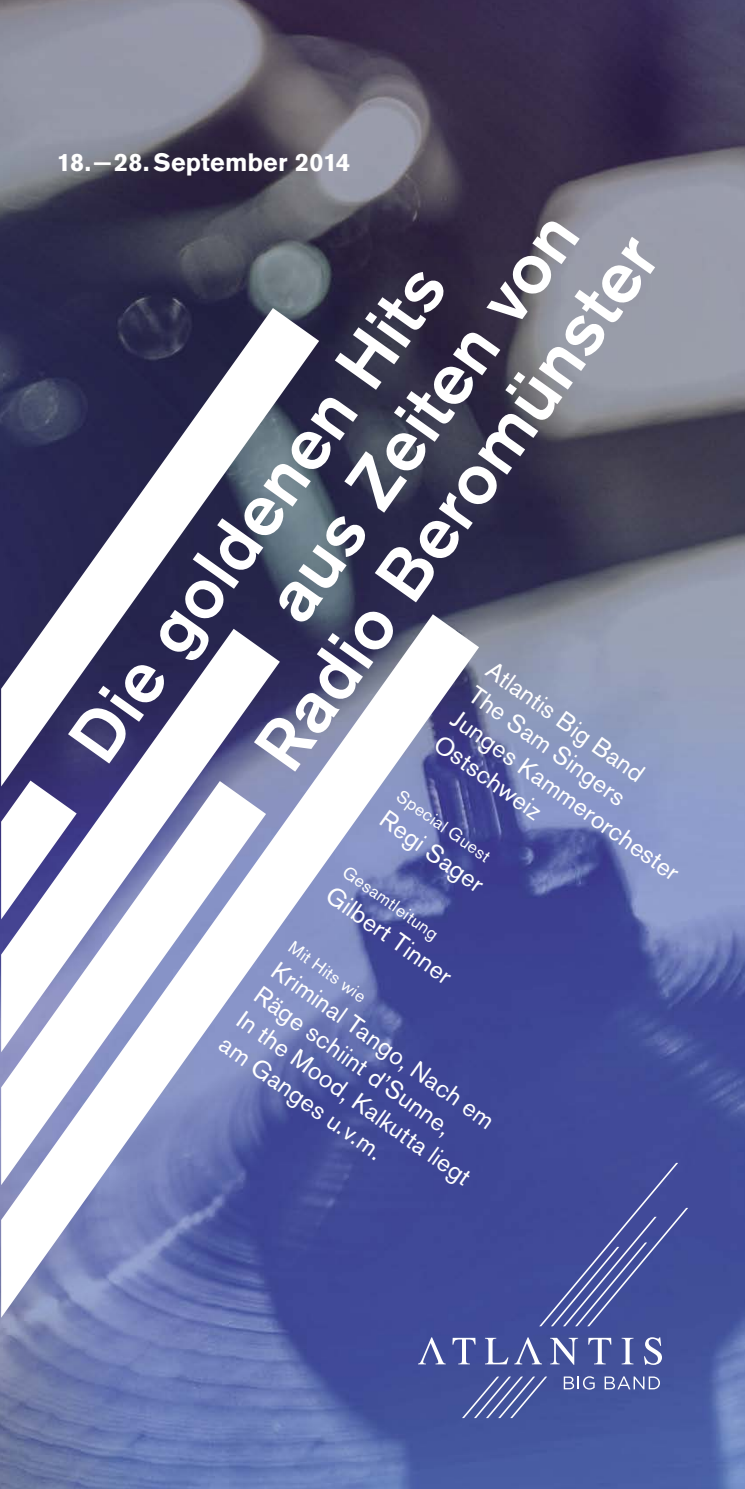
<style>
.page{position:relative;width:745px;height:1489px;background:#fff}
.page>*{position:absolute;margin:0;border:0;box-sizing:border-box;transform-origin:0 0}
.t1{font:500 71.5px "Akzidenz Grotesk BQ";color:#fff}
.t2{font:25px/30px "Akzidenz Grotesk BQ";color:#fff}
.t3{font:700 25px "Akzidenz Grotesk BQ";letter-spacing:.005em;color:#fff}
.t4{font:17.5px "Akzidenz Grotesk BQ";color:#fff}
</style>
<div class="page">
<img style="left:0;top:0;width:744px;height:1488px">
<svg style="left:1px;top:308px;width:478px;height:1009px"></svg>
<svg style="left:417px;top:1337px;width:28px;height:27px"></svg>
<svg style="left:514px;top:1337px;width:27px;height:27px"></svg>
<svg style="left:452px;top:1337px;width:23px;height:27px"></svg>
<svg style="left:484px;top:1337px;width:24px;height:27px"></svg>
<svg style="left:550px;top:1337px;width:27px;height:27px"></svg>
<svg style="left:588px;top:1337px;width:23px;height:27px"></svg>
<svg style="left:621px;top:1337px;width:12px;height:27px"></svg>
<svg style="left:643px;top:1337px;width:18px;height:27px"></svg>
<svg style="left:563px;top:1376px;width:31px;height:13px"></svg>
<svg style="left:604px;top:1376px;width:55px;height:13px"></svg>
<svg style="left:539px;top:1162px;width:148px;height:164px;background:#49539d"></svg>
<svg style="left:461px;top:1376px;width:86px;height:41px;background:#5866a6"></svg>
<p class="t3" style="left:57px;top:148px;width:295px">18.—28. September 2014</p>
<h1 class="t1" style="left:247px;top:588px;width:483px;rotate:-55deg">aus Zeiten von</h1>
<h1 class="t1" style="left:237px;top:738px;width:639px;rotate:-55deg">Radio Beromünster</h1>
<h1 class="t1" style="left:52px;top:729px;width:592px;rotate:-55deg">Die goldenen Hits</h1>
<p class="t2" style="left:496px;top:655px;width:275px;rotate:35deg">Atlantis Big Band<br>The Sam Singers<br>Junges Kammerorchester<br>Ostschweiz</p>
<p class="t4" style="left:404px;top:785px;width:112px;rotate:35deg">Special Guest</p>
<p class="t2" style="left:391px;top:804px;width:122px;rotate:35deg">Regi Sager</p>
<p class="t4" style="left:350px;top:861px;width:115px;rotate:35deg">Gesamtleitung</p>
<p class="t2" style="left:336px;top:880px;width:150px;rotate:35deg">Gilbert Tinner</p>
<p class="t4" style="left:296px;top:937px;width:92px;rotate:35deg">Mit Hits wie</p>
<p class="t2" style="left:282px;top:955px;width:282px;rotate:35deg">Kriminal Tango, Nach em<br>Räge schiint d’Sunne,<br>In the Mood, Kalkutta liegt am Ganges u.v.m.</p>
</div>
